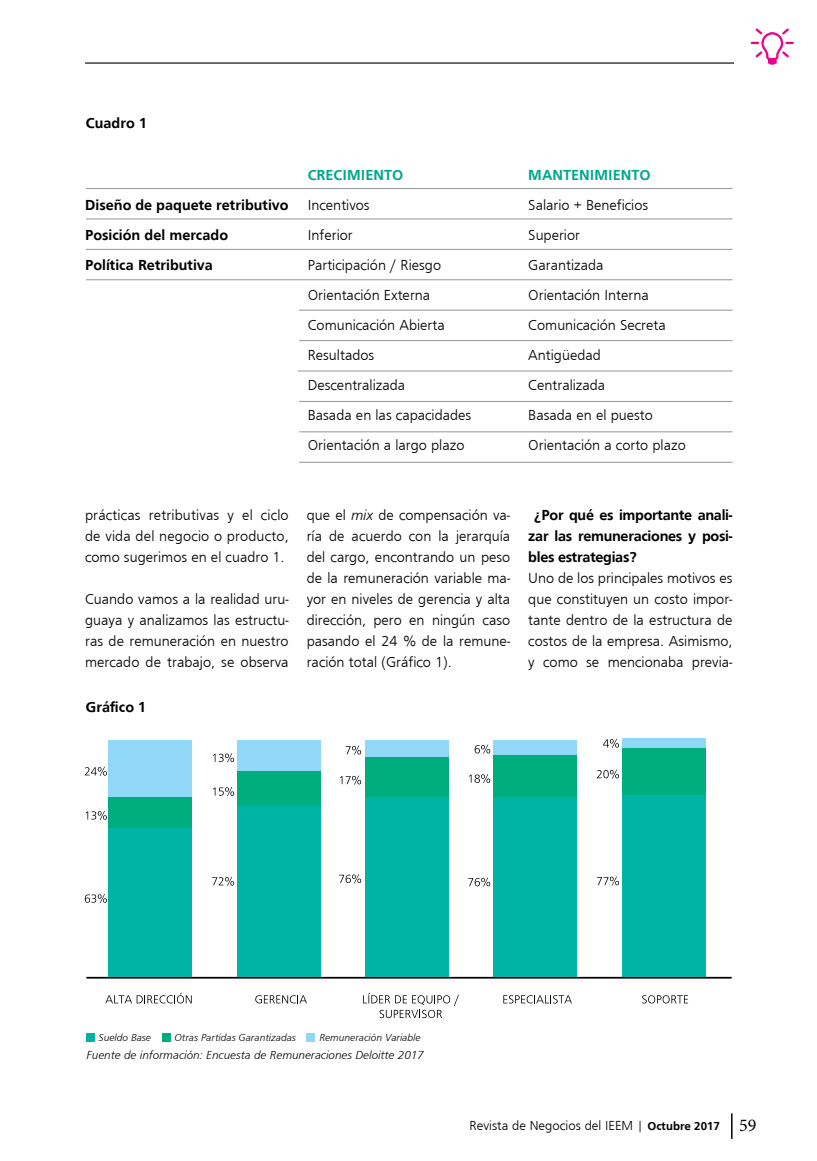
<style>
.page{position:relative;width:817px;height:1161px;background:#fff}
.page>*{position:absolute;margin:0;border:0;box-sizing:border-box;transform-origin:0 0}
.t1{font:300 15px/21px "Frugal Sans";color:#000;text-align:justify}
.t2{font:700 15px/21px "Frugal Sans";color:#000;text-align:justify}
.t3{font:700 15px "Frugal Sans";color:#00a88e}
.t4{font:300 13.5px "Frugal Sans";color:#000}
.t5{font:italic 300 12px "Frugal Sans";color:#000}
.t6{font:italic 300 10.5px "Frugal Sans";color:#000}
.s1{font-style:italic}
.s2{font-weight:700;font-size:12px}
.s3{font-family:"Minion Pro";font-weight:400;font-size:18px}
</style>
<div class="page">
<hr style="left:730px;top:1113px;width:2px;height:26px;background:#000">
<hr style="left:85px;top:62px;width:648px;height:2px;background:#414042">
<svg style="left:750px;top:28px;width:43px;height:37px"></svg>
<hr style="left:86px;top:219px;width:646px;height:1px;background:#939598">
<hr style="left:86px;top:188px;width:646px;height:1px;background:#939598">
<hr style="left:86px;top:249px;width:646px;height:1px;background:#939598">
<hr style="left:86px;top:279px;width:646px;height:1px;background:#939598">
<hr style="left:299px;top:310px;width:433px;height:1px;background:#939598">
<hr style="left:299px;top:340px;width:433px;height:1px;background:#939598">
<hr style="left:297px;top:371px;width:435px;height:1px;background:#939598">
<hr style="left:299px;top:401px;width:433px;height:1px;background:#939598">
<hr style="left:299px;top:431px;width:433px;height:1px;background:#939598">
<hr style="left:299px;top:462px;width:433px;height:1px;background:#939598">
<div style="left:87px;top:1033px;width:8px;height:8px;background:#00b4a5"></div>
<div style="left:162px;top:1033px;width:8px;height:8px;background:#00ad7d"></div>
<div style="left:306px;top:1033px;width:9px;height:8px;background:#91d8f8"></div>
<hr style="left:86px;top:977px;width:645px;height:1px;background:#000">
<svg style="left:105px;top:993px;width:87px;height:10px"></svg>
<svg style="left:85px;top:894px;width:22px;height:9px"></svg>
<svg style="left:86px;top:811px;width:21px;height:9px"></svg>
<svg style="left:85px;top:767px;width:22px;height:9px"></svg>
<svg style="left:212px;top:877px;width:22px;height:9px"></svg>
<svg style="left:213px;top:787px;width:21px;height:9px"></svg>
<svg style="left:213px;top:753px;width:21px;height:9px"></svg>
<svg style="left:339px;top:874px;width:22px;height:9px"></svg>
<svg style="left:340px;top:775px;width:21px;height:10px"></svg>
<svg style="left:345px;top:745px;width:16px;height:10px"></svg>
<svg style="left:468px;top:877px;width:22px;height:9px"></svg>
<svg style="left:469px;top:774px;width:21px;height:9px"></svg>
<svg style="left:474px;top:745px;width:16px;height:9px"></svg>
<svg style="left:597px;top:876px;width:21px;height:9px"></svg>
<svg style="left:597px;top:769px;width:21px;height:10px"></svg>
<svg style="left:603px;top:739px;width:15px;height:9px"></svg>
<svg style="left:255px;top:995px;width:52px;height:8px"></svg>
<svg style="left:363px;top:993px;width:96px;height:25px"></svg>
<svg style="left:503px;top:995px;width:69px;height:8px"></svg>
<svg style="left:642px;top:995px;width:46px;height:8px"></svg>
<div style="left:109px;top:827px;width:83px;height:150px;background:#00b4a5"></div>
<div style="left:109px;top:796px;width:83px;height:31px;background:#00ad7d"></div>
<div style="left:109px;top:739px;width:83px;height:57px;background:#91d8f8"></div>
<div style="left:237px;top:806px;width:83px;height:171px;background:#00b4a5"></div>
<div style="left:237px;top:770px;width:83px;height:36px;background:#00ad7d"></div>
<div style="left:237px;top:740px;width:83px;height:30px;background:#91d8f8"></div>
<div style="left:365px;top:796px;width:83px;height:181px;background:#00b4a5"></div>
<div style="left:365px;top:756px;width:83px;height:41px;background:#00ad7d"></div>
<div style="left:365px;top:740px;width:83px;height:16px;background:#91d8f8"></div>
<div style="left:494px;top:796px;width:83px;height:181px;background:#00b4a5"></div>
<div style="left:494px;top:754px;width:83px;height:43px;background:#00ad7d"></div>
<div style="left:494px;top:740px;width:83px;height:15px;background:#91d8f8"></div>
<div style="left:622px;top:794px;width:83px;height:183px;background:#00b4a5"></div>
<div style="left:622px;top:747px;width:83px;height:47px;background:#00ad7d"></div>
<div style="left:622px;top:738px;width:83px;height:9px;background:#91d8f8"></div>
<p class="t2" style="left:86px;top:113px;width:63px">Cuadro 1</p>
<p class="t2" style="left:85px;top:190px;width:205px;line-height:30px;text-align:left">Diseño de paquete retributivo<br>Posición del mercado<br>Política Retributiva</p>
<p class="t3" style="left:308px;top:167px;width:97px">CRECIMIENTO</p>
<p class="t1" style="left:308px;top:190px;width:165px;line-height:30px;text-align:left">Incentivos<br>Inferior<br>Participación / Riesgo<br>Orientación Externa<br>Comunicación Abierta<br>Resultados<br>Descentralizada<br>Basada en las capacidades<br>Orientación a largo plazo</p>
<p class="t3" style="left:528px;top:167px;width:124px">MANTENIMIENTO</p>
<p class="t1" style="left:528px;top:190px;width:159px;line-height:30px;text-align:left">Salario + Beneficios<br>Superior<br>Garantizada<br>Orientación Interna<br>Comunicación Secreta<br>Antigüedad<br>Centralizada<br>Basada en el puesto<br>Orientación a corto plazo</p>
<p class="t1" style="left:85px;top:504px;width:205px">prácticas retributivas y el ciclo de vida del negocio o producto, como sugerimos en el cuadro 1.</p>
<p class="t1" style="left:85px;top:588px;width:205px">Cuando vamos a la realidad uru&shy;guaya y analizamos las estructu&shy;ras de remuneración en nuestro mercado de trabajo, se observa</p>
<p class="t2" style="left:86px;top:696px;width:62px">Gráfico 1</p>
<p class="t1" style="left:306px;top:505px;width:205px">que el <span class="s1">mix</span> de compensación va&shy;ría de acuerdo con la jerarquía del cargo, encontrando un peso de la remuneración variable ma&shy;yor en niveles de gerencia y alta dirección, pero en ningún caso pasando el 24 % de la remune&shy;ración total (Gráfico 1).</p>
<p class="t2" style="left:528px;top:505px;width:206px;text-indent:6px">¿Por qué es importante anali&shy;zar las remuneraciones y posi&shy;bles estrategias?</p>
<p class="t1" style="left:528px;top:568px;width:206px">Uno de los principales motivos es que constituyen un costo impor&shy;tante dentro de la estructura de costos de la empresa. Asimismo, y como se mencionaba previa-</p>
<p class="t6" style="left:99px;top:1031px;width:54px">Sueldo Base</p>
<p class="t6" style="left:174px;top:1031px;width:123px">Otras Partidas Garantizadas</p>
<p class="t6" style="left:319px;top:1031px;width:103px">Remuneración Variable</p>
<p class="t5" style="left:87px;top:1048px;width:338px">Fuente de información: Encuesta de Remuneraciones Deloitte 2017</p>
<p class="t4" style="left:469px;top:1118px;width:288px">Revista de Negocios del IEEM | <span class="s2">Octubre 2017</span> <span class="s3">59</span></p>
</div>
